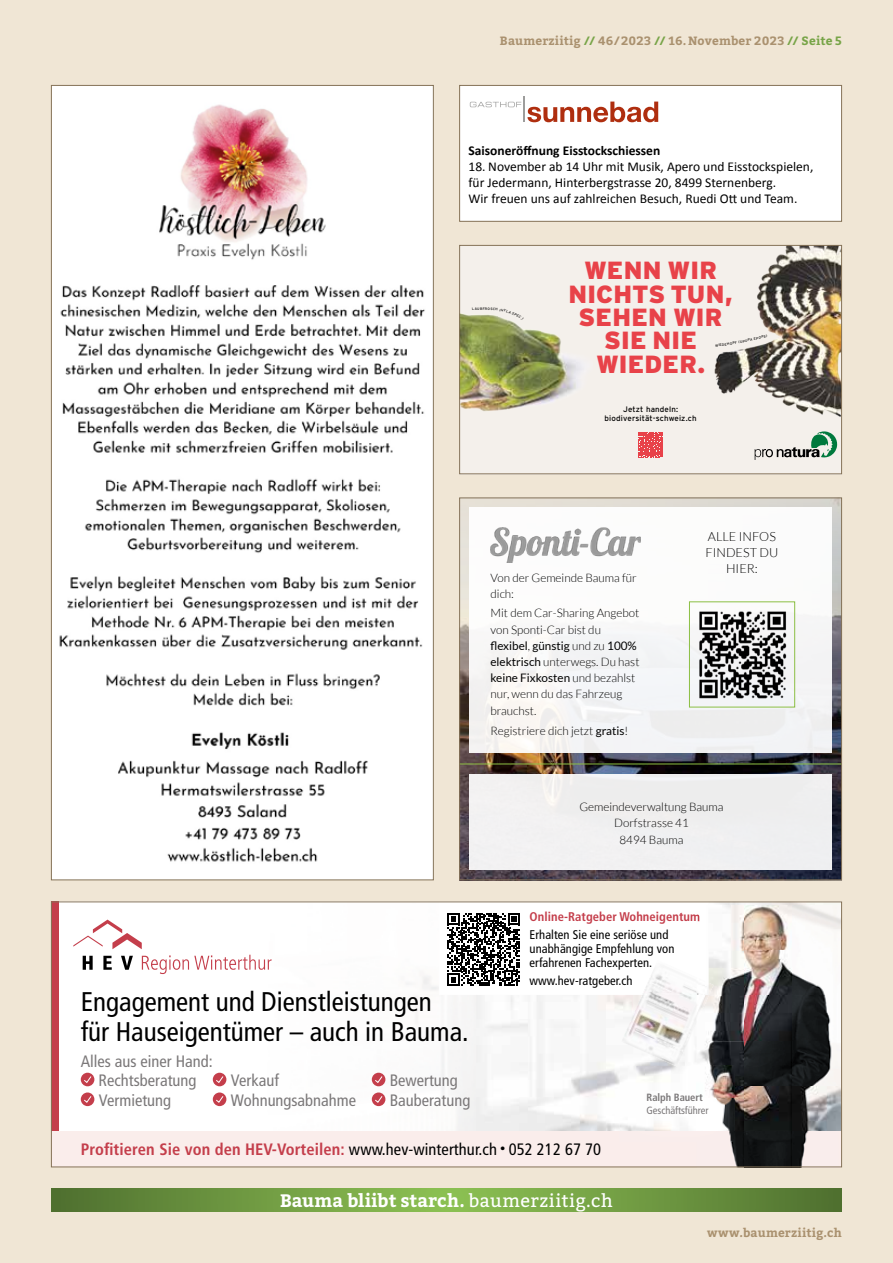
<style>
.page{position:relative;width:893px;height:1263px;background:#f0e6d5}
.page>*{position:absolute;margin:0;border:0;box-sizing:border-box;transform-origin:0 0}
.t1{font:condensed 27px/29.7px "Frutiger LT Com";color:#000}
.t2{font:900 24.75px/23.2px "Interstate";letter-spacing:.01em;color:#e84249;text-align:center}
.t3{font:700 18px "Bitter";color:#fff}
.t4{font:condensed 16.5px/19.8px "Frutiger LT Com";color:#7b7879;text-align:center}
.t5{font:700 condensed 16.5px "Frutiger LT Com";letter-spacing:.005em;color:#c43e4b}
.t6{font:13.5px/15.8px "Calibri";color:#000}
.t7{font:700 13.5px "Calibri";color:#000}
.t8{font:condensed 12.6px/13.8px "Frutiger LT Com";letter-spacing:.005em;color:#000}
.t9{font:700 condensed 12.6px "Frutiger LT Com";letter-spacing:.005em;color:#c43e4b}
.t10{font:300 12.6px/16.2px "Lato";color:#000;text-align:center}
.t11{font:700 12px "Bitter";letter-spacing:.015em;color:#aa916f}
.t12{font:300 11.7px/16.2px "Lato";color:#000}
.t13{font:condensed 10.5px "Frutiger LT Com";letter-spacing:-.005em;color:#7b7879}
.t14{font:700 condensed 10.5px "Frutiger LT Com";letter-spacing:-.005em;color:#7b7879}
.t15{font:7.95px/9px "Interstate";letter-spacing:.015em;color:#000;text-align:center}
.t16{font:italic 3.45px "Interstate";color:#000}
.t17{font:3.45px "Interstate";color:#000}
.s1{color:#77a447}
.s2{font-weight:400}
.s3{font-weight:400;color:#000}
.s4{font-weight:400;font-size:10.5px;color:#000}
</style>
<div class="page">
<img style="left:53px;top:87px;width:379px;height:791px">
<div style="left:51px;top:902px;width:791px;height:265px;background:#fff"></div>
<img style="left:371px;top:976px;width:105px;height:155px">
<img style="left:476px;top:995px;width:144px;height:136px">
<div style="left:51px;top:901px;width:7px;height:266px;background:#c43e4b"></div>
<svg style="left:83px;top:956px;width:10px;height:14px"></svg>
<svg style="left:121px;top:956px;width:12px;height:14px"></svg>
<svg style="left:103px;top:956px;width:9px;height:14px"></svg>
<svg style="left:73px;top:919px;width:69px;height:30px"></svg>
<svg style="left:142px;top:955px;width:130px;height:19px"></svg>
<div style="left:51px;top:1131px;width:791px;height:36px;background:#faedeb"></div>
<img style="left:620px;top:995px;width:77px;height:136px">
<img style="left:708px;top:906px;width:132px;height:90px">
<img style="left:697px;top:996px;width:143px;height:90px">
<img style="left:734px;top:1086px;width:106px;height:45px">
<img style="left:730px;top:1131px;width:79px;height:34px">
<img style="left:697px;top:982px;width:16px;height:41px">
<svg style="left:439px;top:913px;width:269px;height:82px"></svg>
<img style="left:697px;top:1066px;width:37px;height:75px">
<svg style="left:81px;top:1073px;width:13px;height:13px"></svg>
<svg style="left:83px;top:1075px;width:9px;height:9px"></svg>
<svg style="left:213px;top:1073px;width:13px;height:13px"></svg>
<svg style="left:215px;top:1075px;width:9px;height:9px"></svg>
<svg style="left:372px;top:1073px;width:13px;height:13px"></svg>
<svg style="left:374px;top:1075px;width:9px;height:9px"></svg>
<svg style="left:81px;top:1092px;width:13px;height:14px"></svg>
<svg style="left:83px;top:1095px;width:9px;height:9px"></svg>
<svg style="left:213px;top:1092px;width:13px;height:14px"></svg>
<svg style="left:215px;top:1095px;width:9px;height:9px"></svg>
<svg style="left:372px;top:1092px;width:13px;height:14px"></svg>
<svg style="left:374px;top:1095px;width:9px;height:9px"></svg>
<div style="left:459px;top:245px;width:383px;height:229px;background:#f4f0eb"></div>
<img style="left:714px;top:247px;width:126px;height:170px">
<img style="left:461px;top:313px;width:119px;height:98px">
<svg style="left:638px;top:432px;width:25px;height:26px"></svg>
<svg style="left:755px;top:431px;width:82px;height:29px"></svg>
<div style="left:459px;top:245px;width:383px;height:229px;border:1px solid #857257"></div>
<svg style="left:51px;top:1188px;width:791px;height:24px;background:#6e9941"></svg>
<div style="left:460px;top:85px;width:382px;height:136px;background:#fff"></div>
<div style="left:459px;top:85px;width:383px;height:137px;border:1px solid #857257"></div>
<svg style="left:470px;top:96px;width:188px;height:26px"></svg>
<img style="left:461px;top:499px;width:379px;height:379px">
<div style="left:469px;top:508px;width:363px;height:245px;background:#fff"></div>
<div style="left:469px;top:774px;width:363px;height:96px;background:#f0f0f1"></div>
<img style="left:490px;top:527px;width:151px;height:36px">
<div style="left:689px;top:601px;width:106px;height:106px;border:1px solid #8cbf44"></div>
<hr style="left:459px;top:763px;width:383px;height:1px;background:#8cbf44">
<img style="left:694px;top:611px;width:96px;height:92px">
<div style="left:459px;top:497px;width:383px;height:383px;border:1px solid #857257"></div>
<svg style="left:472px;top:313px;width:52px;height:7px"></svg>
<svg style="left:715px;top:344px;width:7px;height:3px"></svg>
<svg style="left:735px;top:339px;width:12px;height:5px"></svg>
<p class="t11" style="left:500px;top:31px;width:344px">Baumerziitig <span class="s1">//</span> 46/ 2023 <span class="s1">//</span> 16.November 2023 <span class="s1">// Seite 5</span></p>
<p class="t7" style="left:468px;top:141px;width:193px">Saisoneröffnung Eisstockschiessen</p>
<p class="t6" style="left:468px;top:158px;width:346px">18. November ab 14 Uhr mit Musik, Apero und Eisstockspielen, für Jedermann, Hinterbergstrasse 20, 8499 Sternenberg.<br>Wir freuen uns auf zahlreichen Besuch, Ruedi Ott und Team.</p>
<p class="t17" style="left:485px;top:306px;width:4px">R</p>
<h2 class="t2" style="left:568px;top:259px;width:166px">WENN WIR<br>NICHTS TUN,<br>SEHEN WIR<br>SIE NIE<br>WIEDER.</h2>
<p class="t17" style="left:722px;top:343px;width:14px;rotate:-9deg">DEHOP</p>
<p class="t16" style="left:747px;top:338px;width:12px;rotate:-13deg">PA EP</p>
<p class="t16" style="left:758px;top:336px;width:10px;rotate:-14deg">OPS)</p>
<p class="t15" style="left:605px;top:405px;width:93px">Jetzt handeln: biodiversität-schweiz.ch</p>
<p class="t12" style="left:490px;top:571px;width:148px;line-height:15.3px">Von der Gemeinde Bauma für dich:</p>
<p class="t12" style="left:490px;top:605px;width:150px">Mit dem Car-Sharing Angebot von Sponti-Car bist du <span class="s2">flexibel</span>, <span class="s2">günstig</span> und zu <span class="s2">100% elektrisch</span> unterwegs. Du hast <span class="s2">keine Fixkosten</span> und bezahlst nur, wenn du das Fahrzeug brauchst.</p>
<p class="t12" style="left:490px;top:722px;width:139px">Registriere dich jetzt <span class="s2">gratis</span>!</p>
<p class="t10" style="left:706px;top:528px;width:74px">ALLE INFOS<br>FINDEST DU<br>HIER:</p>
<p class="t12" style="left:579px;top:799px;width:146px;text-align:center">Gemeindeverwaltung Bauma<br>Dorfstrasse 41<br>8494 Bauma</p>
<h1 class="t1" style="left:81px;top:987px;width:389px">Engagement und Dienstleistungen<br>für Hauseigentümer – auch in Bauma.</h1>
<h3 class="t4" style="left:81px;top:1051px;width:133px">Alles aus einer Hand:<br>Rechtsberatung</h3>
<h3 class="t4" style="left:231px;top:1071px;width:49px">Verkauf</h3>
<h3 class="t4" style="left:390px;top:1071px;width:70px">Bewertung</h3>
<h3 class="t4" style="left:99px;top:1090px;width:74px">Vermietung</h3>
<h3 class="t4" style="left:231px;top:1090px;width:127px">Wohnungsabnahme</h3>
<h3 class="t4" style="left:390px;top:1090px;width:82px">Bauberatung</h3>
<p class="t9" style="left:530px;top:909px;width:172px">Online-Ratgeber Wohneigentum</p>
<p class="t8" style="left:530px;top:928px;width:146px">Erhalten Sie eine seriöse und unabhängige Empfehlung von erfahrenen Fachexperten.</p>
<p class="t8" style="left:530px;top:974px;width:105px">www.hev-ratgeber.ch</p>
<p class="t14" style="left:647px;top:1091px;width:58px">Ralph Bauert</p>
<p class="t13" style="left:647px;top:1104px;width:64px">Geschäftsführer</p>
<h3 class="t5" style="left:81px;top:1139px;width:522px">Profitieren Sie von den HEV-Vorteilen: <span class="s3">www.hev-winterthur.ch</span> <span class="s4">•</span> <span class="s3">052 212 67 70</span></h3>
<h3 class="t3" style="left:280px;top:1187px;width:334px">Bauma bliibt starch. <span class="s2">baumerziitig.ch</span></h3>
<p class="t11" style="left:707px;top:1224px;width:136px">www.baumerziitig.ch</p>
</div>
